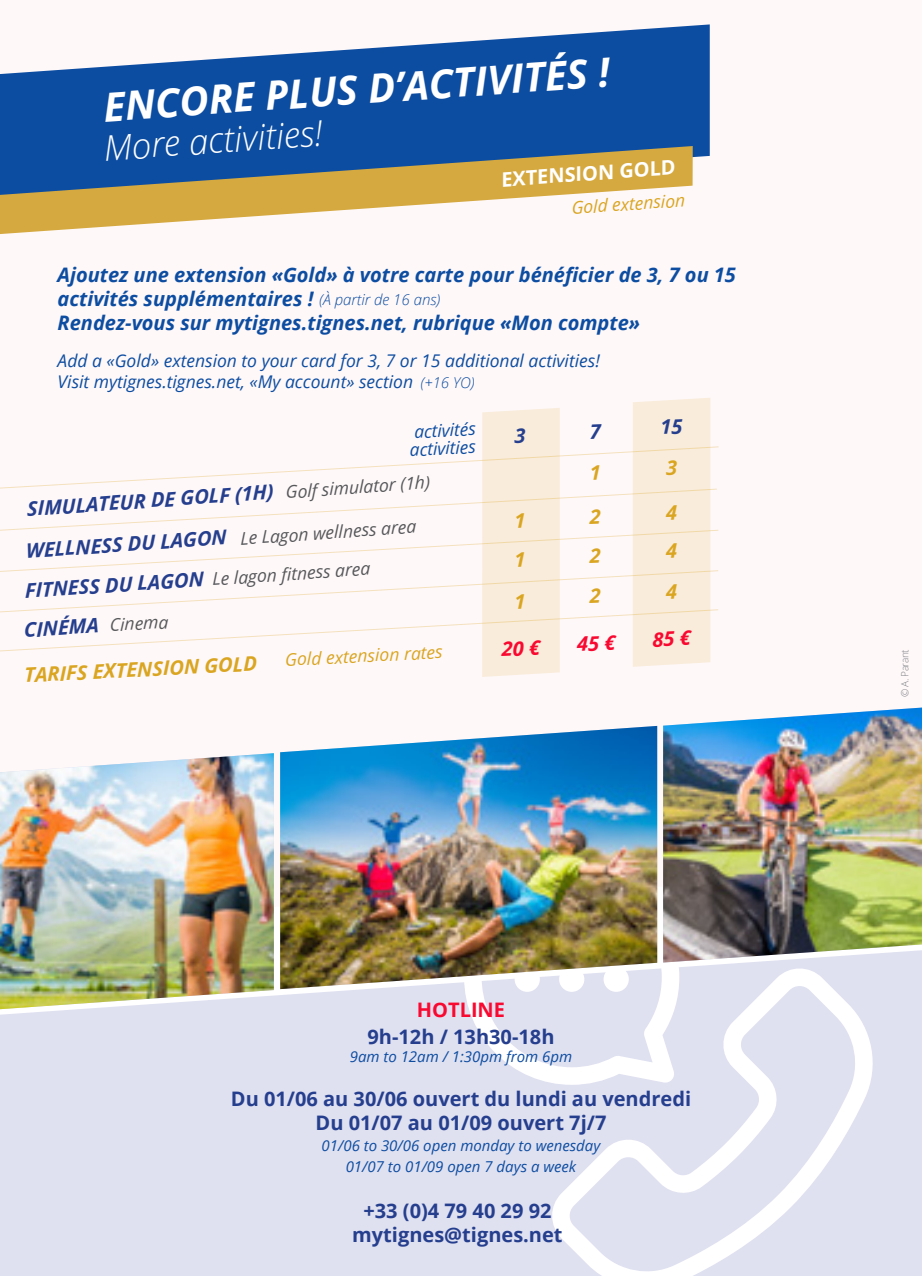
<style>
.page{position:relative;width:922px;height:1276px;background:#fff}
.page>*{position:absolute;margin:0;border:0;box-sizing:border-box;transform-origin:0 0}
.Style_de_paragraphe{font:italic 700 40px "Open Sans";color:#fff}
.Style_de_paragraphe-2{font:italic 300 35px "Open Sans";color:#fff}
.Style_de_paragraphe-3{font:italic 700 20px/24px "Open Sans";color:#0d4da1}
.t1{font:700 20px "Open Sans";color:#253f8e}
.t2{font:italic 700 20px "Open Sans";color:#253f8e}
.t3{font:italic 700 20px "Open Sans";color:#daa520}
.t4{font:700 20px "Open Sans";color:#fff}
.t5{font:700 20px "Open Sans";color:#f90930}
.Style_de_paragraphe-4{font:italic 17.5px "Open Sans";color:#0d4da1}
.t6{font:italic 17.5px "Open Sans";color:#57585a}
.t7{font:italic 17.5px "Open Sans";color:#daa520}
.t8{font:italic 15px "Open Sans";color:#0d4da1}
.Style_de_paragraphe-5{font:italic 300 15px "Open Sans";color:#0d4da1}
.t9{font:300 10px "Open Sans";letter-spacing:-.04em;color:#808285}
</style>
<div class="page">
<div style="left:0;top:962px;width:921px;height:314px;background:#dfe0f0"></div>
<svg style="left:549px;top:965px;width:330px;height:311px;fill:#dfe0f0"></svg>
<svg style="left:464px;top:869px;width:215px;height:215px"></svg>
<div style="left:603px;top:966px;width:25px;height:26px;background:#fff;border-radius:50%"></div>
<div style="left:559px;top:966px;width:25px;height:26px;background:#fff;border-radius:50%"></div>
<div style="left:514px;top:966px;width:25px;height:26px;background:#fff;border-radius:50%"></div>
<svg style="left:220px;top:433px;width:499px;height:42px"></svg>
<svg style="left:0;top:475px;width:717px;height:41px"></svg>
<svg style="left:0;top:516px;width:719px;height:41px"></svg>
<svg style="left:0;top:557px;width:719px;height:39px"></svg>
<svg style="left:0;top:596px;width:719px;height:70px"></svg>
<svg style="left:0;top:24px;width:709px;height:162px;fill:#0d4da1"></svg>
<svg style="left:0;top:146px;width:692px;height:88px"></svg>
<img style="left:0;top:753px;width:274px;height:256px">
<img style="left:280px;top:726px;width:377px;height:263px">
<img style="left:663px;top:707px;width:258px;height:255px">
<svg style="left:576px;top:635px;width:40px;height:16px"></svg>
<svg style="left:591px;top:465px;width:8px;height:14px"></svg>
<svg style="left:589px;top:509px;width:11px;height:14px"></svg>
<svg style="left:589px;top:548px;width:11px;height:15px"></svg>
<svg style="left:589px;top:588px;width:11px;height:15px"></svg>
<div style="left:482px;top:408px;width:77px;height:269px;background:#f9ecdb"></div>
<svg style="left:590px;top:433px;width:11px;height:6px"></svg>
<div style="left:632px;top:397px;width:78px;height:270px;background:#f9ecdb"></div>
<p class="Style_de_paragraphe" style="left:101px;top:79px;width:508px;rotate:-4deg">ENCORE PLUS D’ACTIVITÉS !</p>
<p class="Style_de_paragraphe-2" style="left:102px;top:124px;width:221px;rotate:-4deg">More activities!</p>
<p class="t4" style="left:499px;top:165px;width:176px;rotate:-4deg">EXTENSION GOLD</p>
<p class="t7" style="left:570px;top:196px;width:115px;rotate:-4deg">Gold extension</p>
<p class="Style_de_paragraphe-3" style="left:58px;top:262px;width:679px">Ajoutez une extension «Gold» à votre carte pour bénéficier de 3, 7 ou 15 activités supplémentaires !</p>
<p class="Style_de_paragraphe-3" style="left:58px;top:310px;width:583px">Rendez-vous sur mytignes.tignes.net, rubrique «Mon compte»</p>
<p class="Style_de_paragraphe-4" style="left:58px;top:349px;width:543px">Add a «Gold» extension to your card for 3, 7 or 15 additional activities!</p>
<p class="Style_de_paragraphe-4" style="left:58px;top:370px;width:357px">Visit mytignes.tignes.net, «My account» section</p>
<p class="Style_de_paragraphe-5" style="left:319px;top:289px;width:123px">(À partir de 16 ans)</p>
<p class="Style_de_paragraphe-5" style="left:420px;top:372px;width:56px">(+16 YO)</p>
<p class="Style_de_paragraphe-4" style="left:413px;top:420px;width:63px;rotate:-3deg">activités</p>
<p class="Style_de_paragraphe-4" style="left:409px;top:438px;width:67px;rotate:-3deg">activities</p>
<p class="t6" style="left:284px;top:480px;width:146px;rotate:-4deg">Golf simulator (1h)</p>
<p class="t6" style="left:239px;top:526px;width:178px;rotate:-4deg">Le Lagon wellness area</p>
<p class="t6" style="left:211px;top:567px;width:160px;rotate:-4deg">Le lagon fi tness area</p>
<p class="t2" style="left:26px;top:495px;width:248px;rotate:-4deg">SIMULATEUR DE GOLF (1H)</p>
<p class="t2" style="left:25px;top:537px;width:202px;rotate:-4deg">WELLNESS DU LAGON</p>
<p class="t2" style="left:24px;top:577px;width:180px;rotate:-4deg">FITNESS DU LAGON</p>
<p class="t2" style="left:23px;top:616px;width:76px;rotate:-4deg">CINÉMA</p>
<p class="t6" style="left:109px;top:613px;width:60px;rotate:-3deg">Cinema</p>
<p class="t3" style="left:23px;top:661px;width:234px;rotate:-3deg">TARIFS EXTENSION GOLD</p>
<p class="t7" style="left:284px;top:648px;width:159px;rotate:-3deg">Gold extension rates</p>
<p class="t5" style="left:417px;top:995px;width:90px">HOTLINE</p>
<p class="t1" style="left:367px;top:1023px;width:188px">9h-12h / 13h30-18h</p>
<p class="t8" style="left:350px;top:1046px;width:224px">9am to 12am / 1:30pm from 6pm</p>
<p class="t1" style="left:231px;top:1085px;width:461px">Du 01/06 au 30/06 ouvert du lundi au vendredi</p>
<p class="t1" style="left:315px;top:1109px;width:292px">Du 01/07 au 01/09 ouvert 7j/7</p>
<p class="t8" style="left:321px;top:1135px;width:280px">01/06 to 30/06 open monday to wenesday</p>
<p class="t8" style="left:345px;top:1156px;width:232px">01/07 to 01/09 open 7 days a week</p>
<p class="t1" style="left:363px;top:1196px;width:190px">+33 (0)4 79 40 29 92</p>
<p class="t1" style="left:352px;top:1220px;width:212px">mytignes@tignes.net</p>
<p class="t9" style="left:897px;top:697px;width:49px;rotate:-90deg">© A. Parant</p>
</div>
